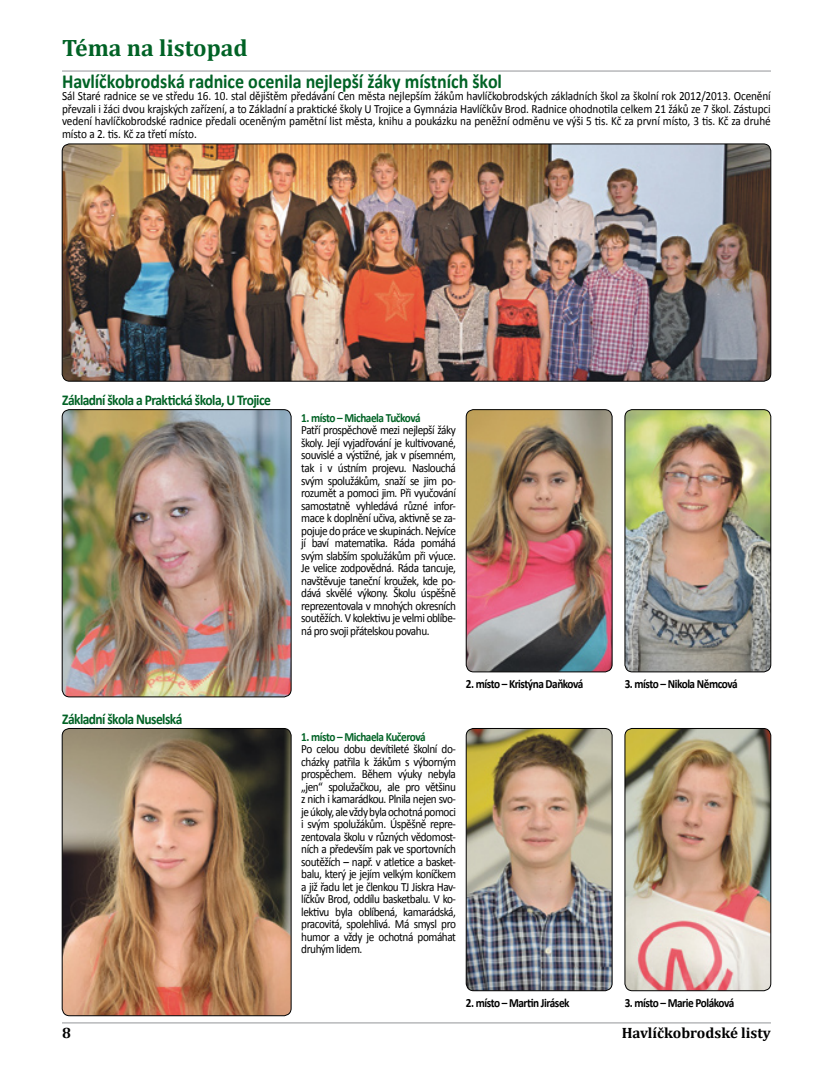
<style>
.page{position:relative;width:833px;height:1081px;background:#fff}
.page>*{position:absolute;margin:0;border:0;box-sizing:border-box;transform-origin:0 0}
.t1{font:700 23.75px "Cambria";color:#006225}
.t2{font:700 20px "Calibri";color:#006225;scale:.9 1}
.t3{font:700 15px "Calibri";letter-spacing:-.04em;color:#006225;scale:.9 1}
.t4{font:700 15px "Cambria";color:#000}
.t5{font:12.5px/12.5px "Calibri";letter-spacing:-.04em;color:#000;text-align:justify;scale:.9 1}
.t6{font:700 12.5px "Calibri";letter-spacing:-.04em;color:#000;scale:.9 1}
.t7{font:700 12.5px "Calibri";letter-spacing:-.04em;color:#006225;scale:.9 1}
</style>
<div class="page">
<hr style="left:62px;top:71px;width:709px;height:1px;background:#939598">
<hr style="left:62px;top:1022px;width:709px;height:1px;background:#939598">
<img style="left:62px;top:144px;width:709px;height:237px">
<div style="left:62px;top:144px;width:709px;height:237px;border:1px solid #000;border-radius:8px"></div>
<img style="left:62px;top:728px;width:229px;height:287px">
<div style="left:62px;top:728px;width:229px;height:288px;border:1px solid #000;border-radius:8px"></div>
<img style="left:625px;top:728px;width:146px;height:262px">
<div style="left:625px;top:728px;width:146px;height:263px;border:1px solid #000;border-radius:8px"></div>
<img style="left:466px;top:728px;width:146px;height:262px">
<div style="left:466px;top:728px;width:146px;height:263px;border:1px solid #000;border-radius:8px"></div>
<img style="left:62px;top:410px;width:229px;height:287px">
<div style="left:62px;top:409px;width:229px;height:288px;border:1px solid #000;border-radius:8px"></div>
<img style="left:625px;top:410px;width:146px;height:262px">
<div style="left:625px;top:409px;width:146px;height:263px;border:1px solid #000;border-radius:8px"></div>
<img style="left:466px;top:410px;width:146px;height:262px">
<div style="left:466px;top:409px;width:146px;height:263px;border:1px solid #000;border-radius:8px"></div>
<h1 class="t1" style="left:62px;top:33px;width:187px">Téma na listopad</h1>
<h2 class="t2" style="left:62px;top:68px;width:490px">Havlíčkobrodská radnice ocenila nejlepší žáky místních škol</h2>
<p class="t5" style="left:62px;top:89px;width:789px">Sál Staré radnice se ve středu 16. 10. stal dějištěm předávání Cen města nejlepším žákům havlíčkobrodských základních škol za školní rok 2012/2013. Ocenění převzali i žáci dvou krajských zařízení, a to Základní a praktické školy U Trojice a Gymnázia Havlíčkův Brod. Radnice ohodnotila celkem 21 žáků ze 7 škol. Zástupci vedení havlíčkobrodské radnice předali oceněným pamětní list města, knihu a poukázku na peněžní odměnu ve výši 5 tis. Kč za první místo, 3 tis. Kč za druhé místo a 2. tis. Kč za třetí místo.</p>
<p class="t3" style="left:62px;top:391px;width:234px">Základní škola a Praktická škola, U Trojice</p>
<p class="t3" style="left:62px;top:709px;width:135px">Základní škola Nuselská</p>
<p class="t7" style="left:301px;top:410px;width:134px">1. místo – Michaela Tučková</p>
<p class="t5" style="left:301px;top:423px;width:173px">Patří prospěchově mezi nejlepší žáky školy. Její vyjadřování je kultivované, souvislé a výstižné, jak v písemném, tak i v ústním projevu. Naslouchá svým spolužákům, snaží se jim po&shy;rozumět a pomoci jim. Při vyučování samostatně vyhledává různé infor&shy;mace k doplnění učiva, aktivně se za&shy;pojuje do práce ve skupinách. Nejvíce jí baví matematika. Ráda pomáhá svým slabším spolužákům při výuce.<br>Je velice zodpovědná. Ráda tancuje, navštěvuje taneční kroužek, kde po&shy;dává skvělé výkony. Školu úspěšně reprezentovala v mnohých okresních soutěžích. V kolektivu je velmi oblíbe&shy;ná pro svoji přátelskou povahu.</p>
<p class="t6" style="left:466px;top:676px;width:132px">2. místo – Kristýna Daňková</p>
<p class="t6" style="left:624px;top:676px;width:127px">3. místo – Nikola Němcová</p>
<p class="t7" style="left:301px;top:729px;width:140px">1. místo – Michaela Kučerová</p>
<p class="t5" style="left:301px;top:742px;width:173px">Po celou dobu devítileté školní do&shy;cházky patřila k žákům s výborným prospěchem. Během výuky nebyla „jen“ spolužačkou, ale pro většinu z nich i kamarádkou. Plnila nejen svo&shy;je úkoly, ale vždy byla ochotná pomoci i svým spolužákům. Úspěšně repre&shy;zentovala školu v různých vědomost&shy;ních a především pak ve sportovních soutěžích – např. v atletice a basket&shy;balu, který je jejím velkým koníčkem a již řadu let je členkou TJ Jiskra Hav&shy;líčkův Brod, oddílu basketbalu. V ko&shy;lektivu byla oblíbená, kamarádská, pracovitá, spolehlivá. Má smysl pro humor a vždy je ochotná pomáhat druhým lidem.</p>
<p class="t6" style="left:466px;top:994px;width:117px">2. místo – Martin Jirásek</p>
<p class="t6" style="left:624px;top:994px;width:123px">3. místo – Marie Poláková</p>
<p class="t4" style="left:62px;top:1024px;width:10px">8</p>
<p class="t4" style="left:621px;top:1024px;width:151px">Havlíčkobrodské listy</p>
</div>
